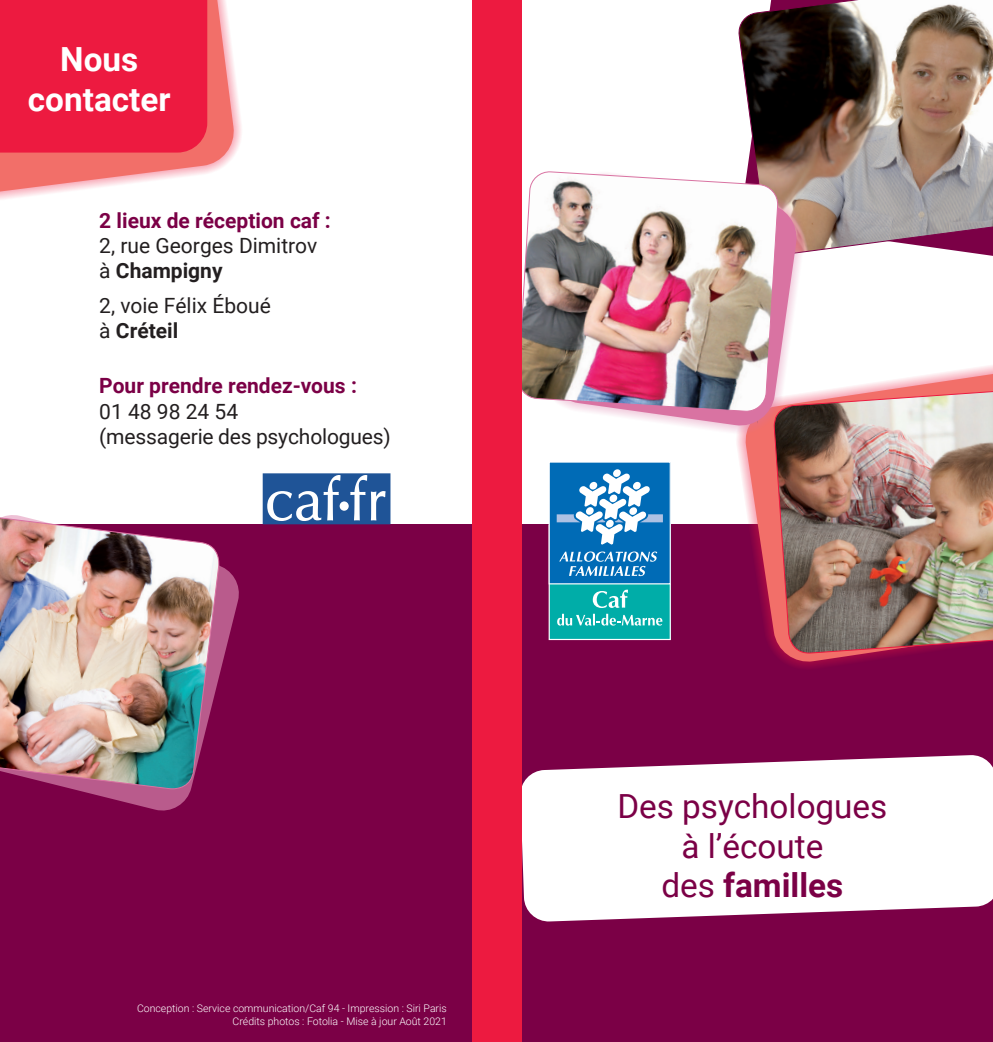
<style>
.page{position:relative;width:993px;height:1042px;background:#fff}
.page>*{position:absolute;margin:0;border:0;box-sizing:border-box;transform-origin:0 0}
.t1{font:33.25px "Roboto";color:#7b0046}
.t2{font:700 33.25px "Roboto";color:#fff}
.t3{font:700 33.25px "Roboto";color:#7b0046}
.t4{font:21px "Roboto";color:#231f20}
.t5{font:700 21px "Roboto";color:#7b0046}
.t6{font:700 21px "Roboto";color:#231f20}
.t7{font:300 10.5px "Roboto";color:#fff}
.s1{font-weight:400}
</style>
<div class="page">
<div style="left:0;top:524px;width:992px;height:518px;background:#7b0046"></div>
<svg style="left:743px;top:368px;width:249px;height:296px"></svg>
<svg style="left:0;top:87px;width:242px;height:113px"></svg>
<svg style="left:0;top:0;width:236px;height:198px;fill:#f26f69"></svg>
<div style="left:549px;top:525px;width:121px;height:114px;background:#00ada8"></div>
<div style="left:548px;top:525px;width:122px;height:115px;border:1px solid #fff"></div>
<div style="left:549px;top:462px;width:121px;height:122px;background:#006bb6"></div>
<div style="left:548px;top:461px;width:122px;height:123px;border:1px solid #fff"></div>
<svg style="left:612px;top:469px;width:9px;height:8px"></svg>
<svg style="left:556px;top:473px;width:106px;height:72px"></svg>
<svg style="left:559px;top:551px;width:98px;height:25px"></svg>
<svg style="left:592px;top:589px;width:35px;height:19px"></svg>
<svg style="left:557px;top:614px;width:105px;height:11px"></svg>
<svg style="left:6px;top:515px;width:233px;height:296px"></svg>
<div style="left:0;top:0;width:207px;height:153px;background:#ed1a40"></div>
<svg style="left:521px;top:754px;width:471px;height:168px;background:#f1e4eb"></svg>
<img style="left:0;top:516px;width:221px;height:274px">
<img style="left:773px;top:390px;width:219px;height:268px">
<img style="left:738px;top:0;width:254px;height:255px">
<svg style="left:707px;top:166px;width:104px;height:275px"></svg>
<svg style="left:601px;top:179px;width:197px;height:249px"></svg>
<img style="left:521px;top:171px;width:258px;height:242px">
<div style="left:471px;top:0;width:50px;height:1042px;background:#ed1a40"></div>
<svg style="left:262px;top:473px;width:128px;height:51px"></svg>
<div style="left:339px;top:501px;width:9px;height:10px;background:#fff;border-radius:50%"></div>
<p class="t2" style="left:60px;top:36px;width:79px">Nous</p>
<p class="t2" style="left:28px;top:75px;width:144px">contacter</p>
<p class="t5" style="left:99px;top:206px;width:233px">2 lieux de réception caf :</p>
<p class="t4" style="left:99px;top:231px;width:219px">2, rue Georges Dimitrov</p>
<p class="t6" style="left:99px;top:256px;width:125px"><span class="s1">à</span> Champigny</p>
<p class="t4" style="left:99px;top:291px;width:173px">2, voie Félix Éboué</p>
<p class="t6" style="left:99px;top:316px;width:80px"><span class="s1">à</span> Créteil</p>
<p class="t5" style="left:99px;top:371px;width:259px">Pour prendre rendez-vous :</p>
<p class="t4" style="left:99px;top:396px;width:140px">01 48 98 24 54</p>
<p class="t4" style="left:99px;top:422px;width:293px">(messagerie des psychologues)</p>
<p class="t7" style="left:137px;top:1001px;width:311px">Conception : Service communication/Caf 94 - Impression : Siri Paris</p>
<p class="t7" style="left:232px;top:1014px;width:216px">Crédits photos : Fotolia - Mise à jour Août 2021</p>
<p class="t1" style="left:617px;top:782px;width:271px">Des psychologues</p>
<p class="t1" style="left:681px;top:822px;width:143px">à l’écoute</p>
<p class="t3" style="left:661px;top:862px;width:183px"><span class="s1">des</span> familles</p>
</div>
